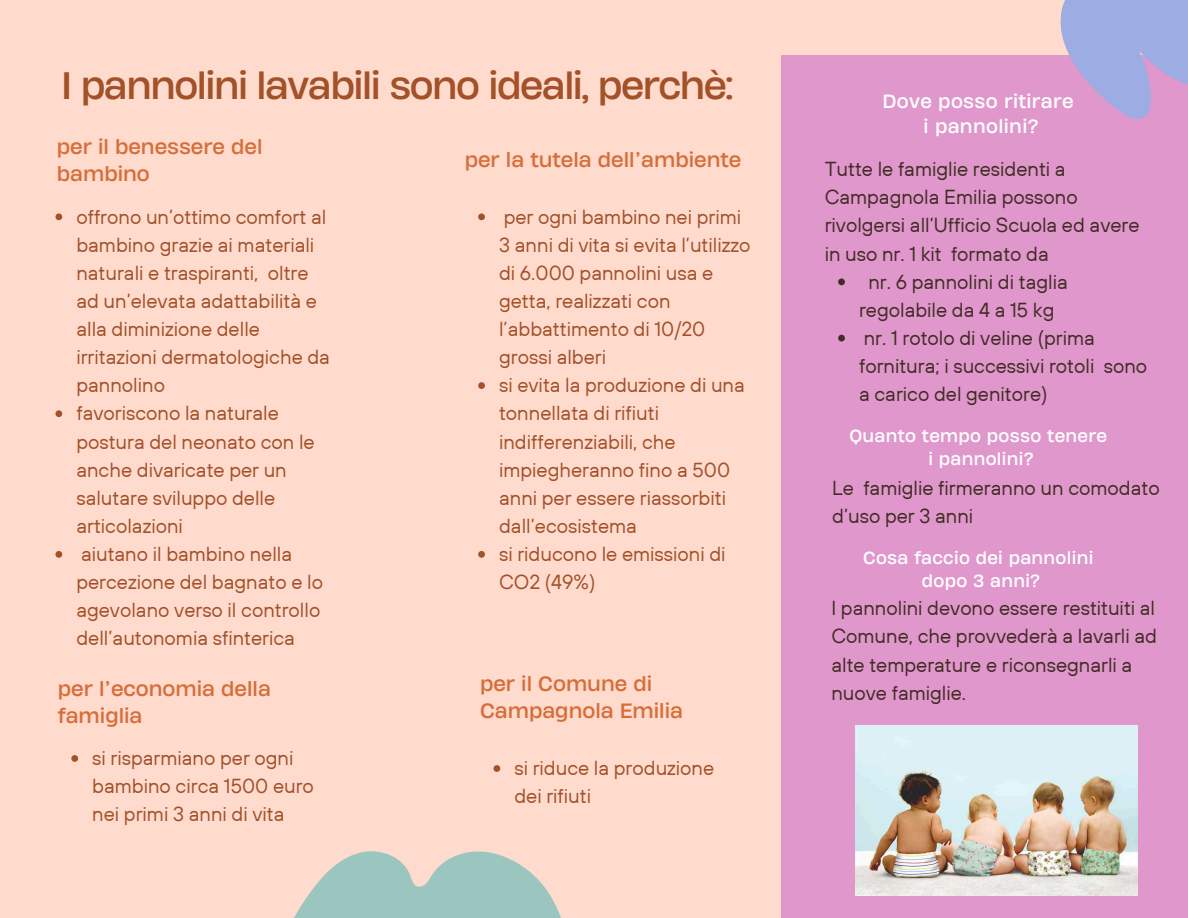
<style>
.page{position:relative;width:1188px;height:918px;background:#ffdbce}
.page>*{position:absolute;margin:0;border:0;box-sizing:border-box;transform-origin:0 0}
.t1{font:36px "Heading Now 74";letter-spacing:-.04em;color:#a25128}
.t2{font:20.25px/28.2px "TT Hoves";color:#a25128}
.t3{font:20.25px/28.2px "TT Hoves";color:#432c25}
.t4{font:19.5px/27px "Heading Now 74";color:#d66e39}
.t5{font:18px "Heading Now 74";letter-spacing:.02em;color:#fff}
.t6{font:16.5px "Heading Now 74";letter-spacing:.02em;color:#fff}
</style>
<div class="page">
<div style="left:781px;top:55px;width:407px;height:863px;background:#df97cc"></div>
<svg style="left:55px;top:213px;width:7px;height:7px"></svg>
<svg style="left:55px;top:410px;width:7px;height:7px"></svg>
<svg style="left:55px;top:551px;width:7px;height:7px"></svg>
<svg style="left:478px;top:213px;width:7px;height:7px"></svg>
<svg style="left:478px;top:382px;width:7px;height:7px"></svg>
<svg style="left:478px;top:551px;width:7px;height:7px"></svg>
<svg style="left:71px;top:755px;width:7px;height:7px"></svg>
<svg style="left:1060px;top:0;width:128px;height:119px"></svg>
<svg style="left:294px;top:851px;width:267px;height:67px"></svg>
<svg style="left:838px;top:279px;width:7px;height:6px"></svg>
<svg style="left:838px;top:335px;width:7px;height:7px"></svg>
<svg style="left:494px;top:765px;width:6px;height:7px"></svg>
<img style="left:855px;top:726px;width:283px;height:170px">
<h1 class="t1" style="left:61px;top:61px;width:674px">I pannolini lavabili sono ideali, perchè:</h1>
<p class="t4" style="left:57px;top:132px;width:207px">per il benessere del bambino</p>
<p class="t2" style="left:76px;top:202px;width:255px">offrono un’ottimo comfort al bambino grazie ai materiali naturali e traspiranti, oltre ad un’elevata adattabilità e alla diminizione delle irritazioni dermatologiche da pannolino</p>
<p class="t2" style="left:76px;top:399px;width:240px">favoriscono la naturale postura del neonato con le anche divaricate per un salutare sviluppo delle articolazioni</p>
<p class="t2" style="left:76px;top:540px;width:248px">aiutano il bambino nella percezione del bagnato e lo agevolano verso il controllo dell’autonomia sfinterica</p>
<p class="t4" style="left:58px;top:674px;width:215px">per l’economia della famiglia</p>
<p class="t2" style="left:92px;top:744px;width:223px">si risparmiano per ogni bambino circa 1500 euro nei primi 3 anni di vita</p>
<h2 class="t4" style="left:465px;top:146px;width:278px">per la tutela dell’ambiente</h2>
<p class="t2" style="left:499px;top:202px;width:253px">per ogni bambino nei primi<br>3 anni di vita si evita l’utilizzo di 6.000 pannolini usa e getta, realizzati con l’abbattimento di 10/20 grossi alberi</p>
<p class="t2" style="left:499px;top:371px;width:247px">si evita la produzione di una tonnellata di rifiuti indifferenziabili, che impiegheranno fino a 500 anni per essere riassorbiti dall’ecosistema</p>
<h2 class="t2" style="left:499px;top:540px;width:228px">si riducono le emissioni di<br>CO2 (49%)</h2>
<p class="t4" style="left:480px;top:670px;width:205px">per il Comune di<br>Campagnola Emilia</p>
<h2 class="t2" style="left:514px;top:754px;width:201px">si riduce la produzione dei rifiuti</h2>
<p class="t5" style="left:882px;top:89px;width:193px">Dove posso ritirare</p>
<p class="t5" style="left:924px;top:114px;width:116px">i pannolini?</p>
<h2 class="t3" style="left:825px;top:155px;width:316px">Tutte le famiglie residenti a<br>Campagnola Emilia possono rivolgersi all’Ufficio Scuola ed avere in uso nr. 1 kit formato da</h2>
<p class="t3" style="left:859px;top:267px;width:210px;text-indent:9px">nr. 6 pannolini di taglia regolabile da 4 a 15 kg</p>
<p class="t3" style="left:859px;top:323px;width:290px">nr. 1 rotolo di veline (prima fornitura; i successivi rotoli sono a carico del genitore)</p>
<h2 class="t6" style="left:849px;top:425px;width:259px">Quanto tempo posso tenere</h2>
<h2 class="t6" style="left:928px;top:448px;width:107px">i pannolini?</h2>
<p class="t3" style="left:832px;top:473px;width:329px">Le famiglie firmeranno un comodato d’uso per 3 anni</p>
<p class="t6" style="left:863px;top:547px;width:232px">Cosa faccio dei pannolini</p>
<p class="t6" style="left:922px;top:569px;width:120px">dopo 3 anni?</p>
<p class="t3" style="left:831px;top:594px;width:327px">I pannolini devono essere restituiti al<br>Comune, che provvederà a lavarli ad alte temperature e riconsegnarli a nuove famiglie.</p>
</div>
